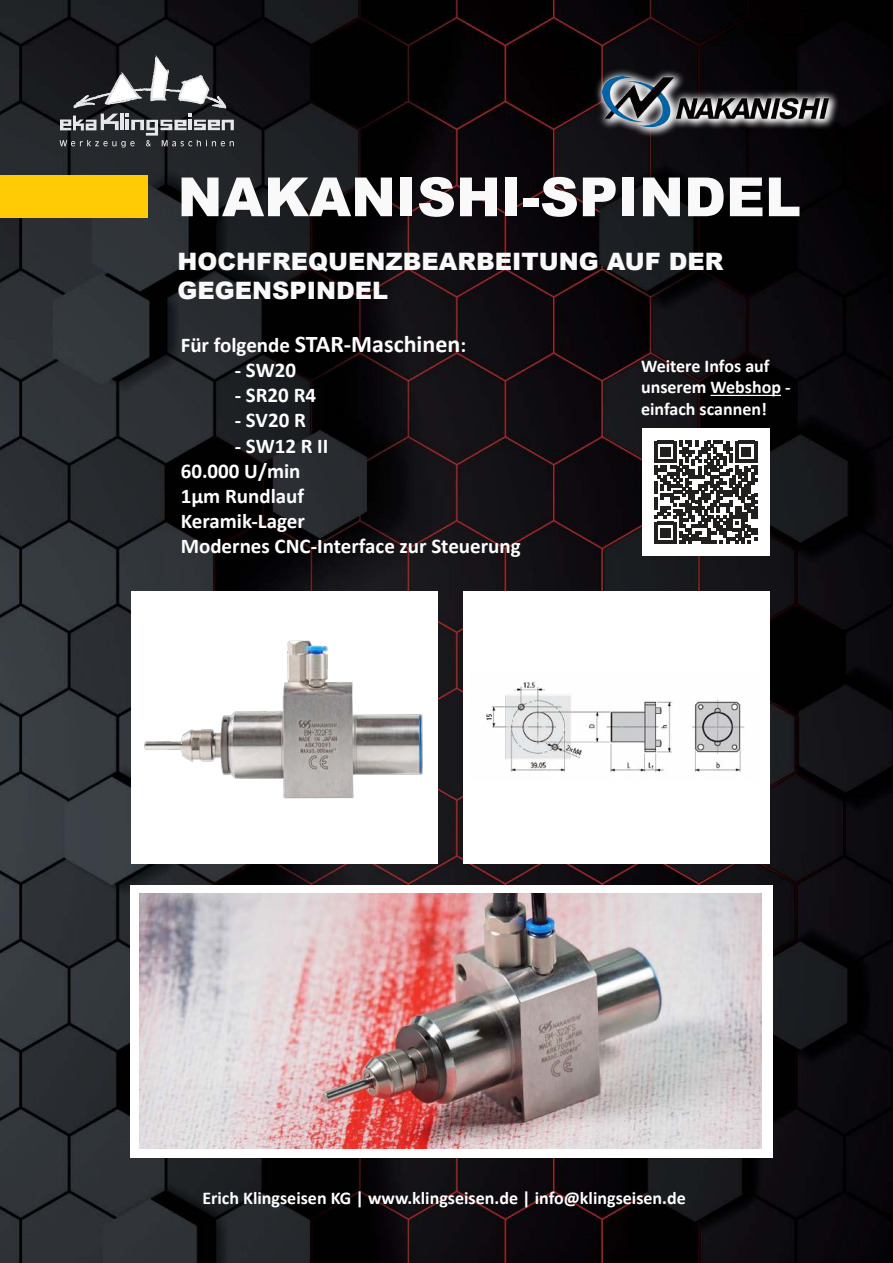
<style>
.page{position:relative;width:893px;height:1263px;background:#fff}
.page>*{position:absolute;margin:0;border:0;box-sizing:border-box;transform-origin:0 0}
.t1{font:900 54px "Arial";color:#f9f9f9}
.t2{font:900 24px/28.8px "Arial";color:#f9f9f9}
.t3{font:700 24px "Calibri";color:#fff}
.t4{font:700 21px/25.2px "Calibri";color:#fff}
.t5{font:700 18px/21.6px "Calibri";color:#fff}
.s1{font-size:21px}
</style>
<div class="page">
<img style="left:0;top:0;width:893px;height:1263px">
<svg style="left:60px;top:55px;width:174px;height:93px;background:#4b4c50"></svg>
<div style="left:596px;top:70px;width:244px;height:68px;background:#0a080d"></div>
<svg style="left:593px;top:67px;width:244px;height:69px"></svg>
<svg style="left:601px;top:76px;width:228px;height:51px"></svg>
<div style="left:1px;top:175px;width:147px;height:42px;background:#ffcb04"></div>
<div style="left:464px;top:592px;width:306px;height:272px;background:#fff"></div>
<div style="left:131px;top:592px;width:306px;height:272px;background:#fff"></div>
<div style="left:130px;top:885px;width:642px;height:272px;background:#fff"></div>
<img style="left:144px;top:640px;width:279px;height:159px">
<img style="left:485px;top:680px;width:260px;height:93px">
<img style="left:140px;top:893px;width:621px;height:256px">
<div style="left:642px;top:428px;width:128px;height:128px;background:#fff"></div>
<svg style="left:654px;top:441px;width:103px;height:102px"></svg>
<hr style="left:711px;top:395px;width:70px;height:1px;background:#fff">
<h1 class="t1" style="left:178px;top:166px;width:625px">NAKANISHI-SPINDEL</h1>
<h2 class="t2" style="left:178px;top:247px;width:547px">HOCHFREQUENZBEARBEITUNG AUF DER<br>GEGENSPINDEL</h2>
<h2 class="t3" style="left:181px;top:334px;width:287px"><span class="s1">Für folgende</span> STAR-Maschinen<span class="s1">:</span></h2>
<p class="t4" style="left:235px;top:359px;width:63px">- SW20</p>
<p class="t4" style="left:235px;top:384px;width:83px">- SR20 R4</p>
<p class="t4" style="left:235px;top:409px;width:73px">- SV20 R</p>
<p class="t4" style="left:181px;top:434px;width:341px;text-indent:54px">- SW12 R II<br>60.000 U/min<br>1µm Rundlauf<br>Keramik-Lager<br>Modernes CNC-Interface zur Steuerung</p>
<p class="t5" style="left:641px;top:356px;width:151px">Weitere Infos auf unserem Webshop - einfach scannen!</p>
<p class="t5" style="left:202px;top:1188px;width:485px">Erich Klingseisen KG | www.klingseisen.de | info@klingseisen.de</p>
</div>
